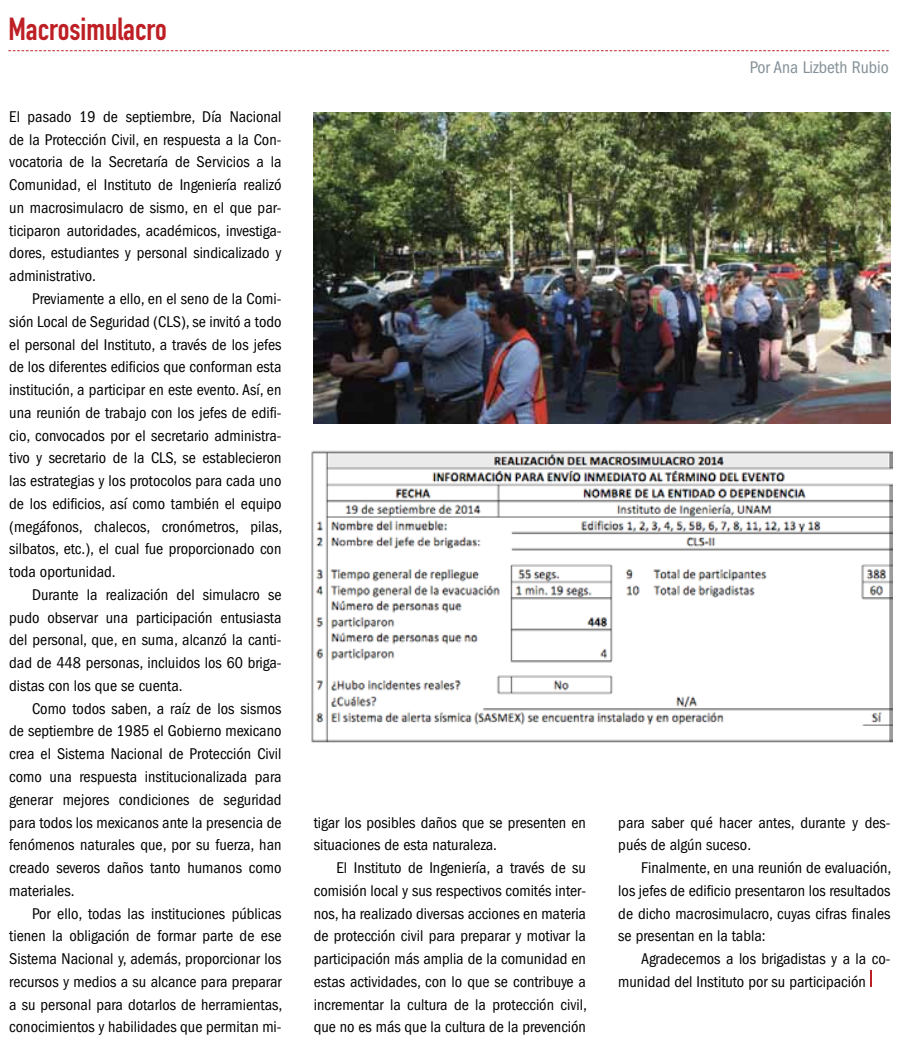
<style>
.page{position:relative;width:909px;height:1048px;background:#fff}
.page>*{position:absolute;margin:0;border:0;box-sizing:border-box;transform-origin:0 0}
.t1{font:31.5px "DIN Engschrift Std";color:#be1f24}
.t2{font:condensed 17.5px "ITC Franklin Gothic Std";color:#839097}
.t3{font:condensed 16.1px/22.8px "ITC Franklin Gothic Std";color:#000;text-align:justify}
</style>
<div class="page">
<svg style="left:8px;top:50px;width:880px;height:1px"></svg>
<img style="left:314px;top:112px;width:576px;height:311px">
<img style="left:311px;top:450px;width:581px;height:293px">
<h1 class="t1" style="left:8px;top:11px;width:160px">Macrosimulacro</h1>
<p class="t3" style="left:9px;top:105px;width:274px">El pasado 19 de septiembre, Día Nacional de la Protección Civil, en respuesta a la Con&shy;vocatoria de la Secretaría de Servicios a la Comunidad, el Instituto de Ingeniería realizó un macrosimulacro de sismo, en el que par&shy;ticiparon autoridades, académicos, investiga&shy;dores, estudiantes y personal sindicalizado y administrativo.</p>
<p class="t3" style="left:9px;top:287px;width:274px;text-indent:23px">Previamente a ello, en el seno de la Comi&shy;sión Local de Seguridad (CLS), se invitó a todo el personal del Instituto, a través de los jefes de los diferentes edificios que conforman esta institución, a participar en este evento. Así, en una reunión de trabajo con los jefes de edifi&shy;cio, convocados por el secretario administra&shy;tivo y secretario de la CLS, se establecieron las estrategias y los protocolos para cada uno de los edificios, así como también el equipo (megáfonos, chalecos, cronómetros, pilas, silbatos, etc.), el cual fue proporcionado con toda oportunidad.</p>
<p class="t3" style="left:9px;top:583px;width:274px;text-indent:23px">Durante la realización del simulacro se pudo observar una participación entusiasta del personal, que, en suma, alcanzó la canti&shy;dad de 448 personas, incluidos los 60 briga&shy;distas con los que se cuenta.</p>
<p class="t3" style="left:9px;top:697px;width:274px;text-indent:23px">Como todos saben, a raíz de los sismos de septiembre de 1985 el Gobierno mexicano crea el Sistema Nacional de Protección Civil como una respuesta institucionalizada para generar mejores condiciones de seguridad para todos los mexicanos ante la presencia de fenómenos naturales que, por su fuerza, han creado severos daños tanto humanos como materiales.</p>
<p class="t3" style="left:9px;top:901px;width:274px;text-indent:23px">Por ello, todas las instituciones públicas tienen la obligación de formar parte de ese Sistema Nacional y, además, proporcionar los recursos y medios a su alcance para preparar a su personal para dotarlos de herramientas, conocimientos y habilidades que permitan mi-</p>
<p class="t3" style="left:314px;top:810px;width:273px">tigar los posibles daños que se presenten en situaciones de esta naturaleza.</p>
<p class="t3" style="left:314px;top:856px;width:274px;text-indent:23px">El Instituto de Ingeniería, a través de su comisión local y sus respectivos comités inter&shy;nos, ha realizado diversas acciones en materia de protección civil para preparar y motivar la participación más amplia de la comunidad en estas actividades, con lo que se contribuye a incrementar la cultura de la protección civil, que no es más que la cultura de la prevención</p>
<p class="t2" style="left:749px;top:58px;width:140px">Por Ana Lizbeth Rubio</p>
<p class="t3" style="left:618px;top:810px;width:273px">para saber qué hacer antes, durante y des&shy;pués de algún suceso.</p>
<p class="t3" style="left:618px;top:856px;width:274px;text-indent:23px">Finalmente, en una reunión de evaluación, los jefes de edificio presentaron los resultados de dicho macrosimulacro, cuyas cifras finales se presentan en la tabla:</p>
<p class="t3" style="left:618px;top:947px;width:273px;text-indent:23px">Agradecemos a los brigadistas y a la co&shy;munidad del Instituto por su participación</p>
</div>
